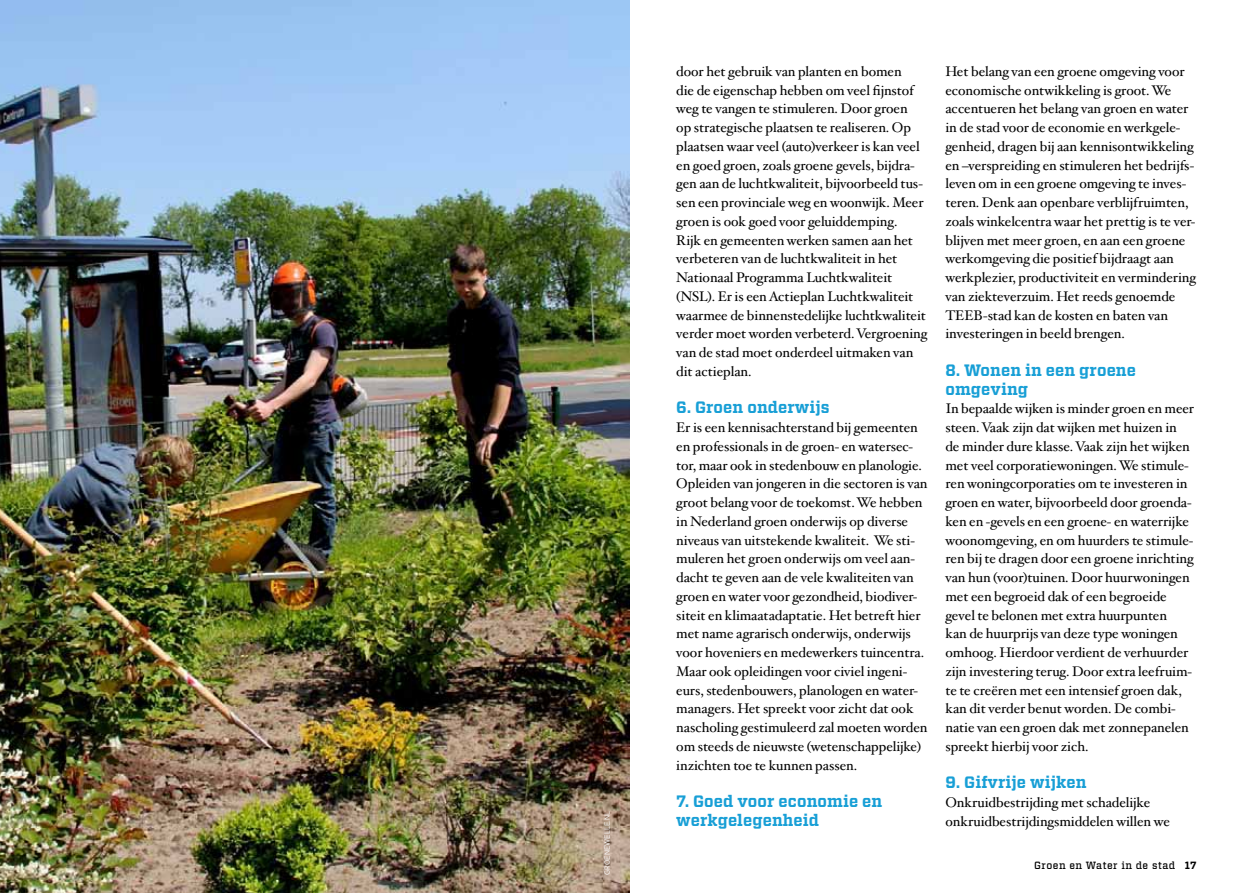
<style>
.page{position:relative;width:1259px;height:893px;background:#fff}
.page>*{position:absolute;margin:0;border:0;box-sizing:border-box;transform-origin:0 0}
.t1{font:700 16.5px/18.8px "Vitesse";letter-spacing:.01em;color:#189fd6;scale:.96 1}
.t2{font:13.95px/18.8px "Hoefler Text";letter-spacing:-.005em;color:#000}
.t3{font:500 10.5px "Vitesse";letter-spacing:.05em;color:#000;scale:.96 1}
.t4{font:7.5px "Gotham Narrow";letter-spacing:.01em;color:#fff}
.s1{font-weight:700}
</style>
<div class="page">
<img style="left:0;top:0;width:629px;height:893px">
<p class="t4" style="left:602px;top:875px;width:65px;rotate:-90deg">groenewelle.nl</p>
<p class="t2" style="left:676px;top:62px;width:253px">door het gebruik van planten en bomen<br>die de eigenschap hebben om veel fijnstof weg te vangen te stimuleren. Door groen<br>op strategische plaatsen te realiseren. Op plaatsen waar veel (auto)verkeer is kan veel en goed groen, zoals groene gevels, bijdra&shy;gen aan de luchtkwaliteit, bijvoorbeeld tus&shy;sen een provinciale weg en woonwijk. Meer groen is ook goed voor geluiddemping.<br>Rijk en gemeenten werken samen aan het verbeteren van de luchtkwaliteit in het Nationaal Programma Luchtkwaliteit (NSL). Er is een Actieplan Luchtkwaliteit waarmee de binnenstedelijke luchtkwaliteit verder moet worden verbeterd. Vergroening van de stad moet onderdeel uitmaken van dit actieplan.</p>
<p class="t1" style="left:676px;top:398px;width:161px">6. Groen onderwijs</p>
<p class="t2" style="left:676px;top:418px;width:253px">Er is een kennisachterstand bij gemeenten en professionals in de groen- en watersec&shy;tor, maar ook in stedenbouw en planologie.<br>Opleiden van jongeren in die sectoren is van groot belang voor de toekomst. We hebben in Nederland groen onderwijs op diverse niveaus van uitstekende kwaliteit. We sti&shy;muleren het groen onderwijs om veel aan&shy;dacht te geven aan de vele kwaliteiten van groen en water voor gezondheid, biodiver&shy;siteit en klimaatadaptatie. Het betreft hier met name agrarisch onderwijs, onderwijs voor hoveniers en medewerkers tuincentra.<br>Maar ook opleidingen voor civiel ingeni&shy;eurs, stedenbouwers, planologen en water&shy;managers. Het spreekt voor zicht dat ook nascholing gestimuleerd zal moeten worden om steeds de nieuwste (wetenschappelijke) inzichten toe te kunnen passen.</p>
<p class="t1" style="left:676px;top:792px;width:216px">7. Goed voor economie en werkgelegenheid</p>
<p class="t2" style="left:945px;top:62px;width:252px">Het belang van een groene omgeving voor economische ontwikkeling is groot. We accentueren het belang van groen en water in de stad voor de economie en werkgele&shy;genheid, dragen bij aan kennisontwikkeling en –verspreiding en stimuleren het bedrijfs&shy;leven om in een groene omgeving te inves&shy;teren. Denk aan openbare verblijfruimten, zoals winkelcentra waar het prettig is te ver&shy;blijven met meer groen, en aan een groene werkomgeving die positief bijdraagt aan werkplezier, productiviteit en vermindering van ziekteverzuim. Het reeds genoemde TEEB-stad kan de kosten en baten van investeringen in beeld brengen.</p>
<p class="t1" style="left:945px;top:361px;width:200px">8. Wonen in een groene omgeving</p>
<p class="t2" style="left:945px;top:400px;width:250px">In bepaalde wijken is minder groen en meer steen. Vaak zijn dat wijken met huizen in de minder dure klasse. Vaak zijn het wijken met veel corporatiewoningen. We stimule&shy;ren woningcorporaties om te investeren in groen en water, bijvoorbeeld door groenda&shy;ken en -gevels en een groene- en waterrijke woonomgeving, en om huurders te stimule&shy;ren bij te dragen door een groene inrichting van hun (voor)tuinen. Door huurwoningen met een begroeid dak of een begroeide gevel te belonen met extra huurpunten<br>kan de huurprijs van deze type woningen omhoog. Hierdoor verdient de verhuurder zijn investering terug. Door extra leefruim&shy;te te creëren met een intensief groen dak, kan dit verder benut worden. De combi&shy;natie van een groen dak met zonnepanelen spreekt hierbij voor zich.</p>
<p class="t1" style="left:945px;top:773px;width:148px">9. Gifvrije wijken</p>
<p class="t2" style="left:945px;top:793px;width:226px">Onkruidbestrijding met schadelijke onkruidbestrijdingsmiddelen willen we</p>
<p class="t3" style="left:1034px;top:858px;width:171px">Groen en Water in de stad <span class="s1">17</span></p>
</div>
